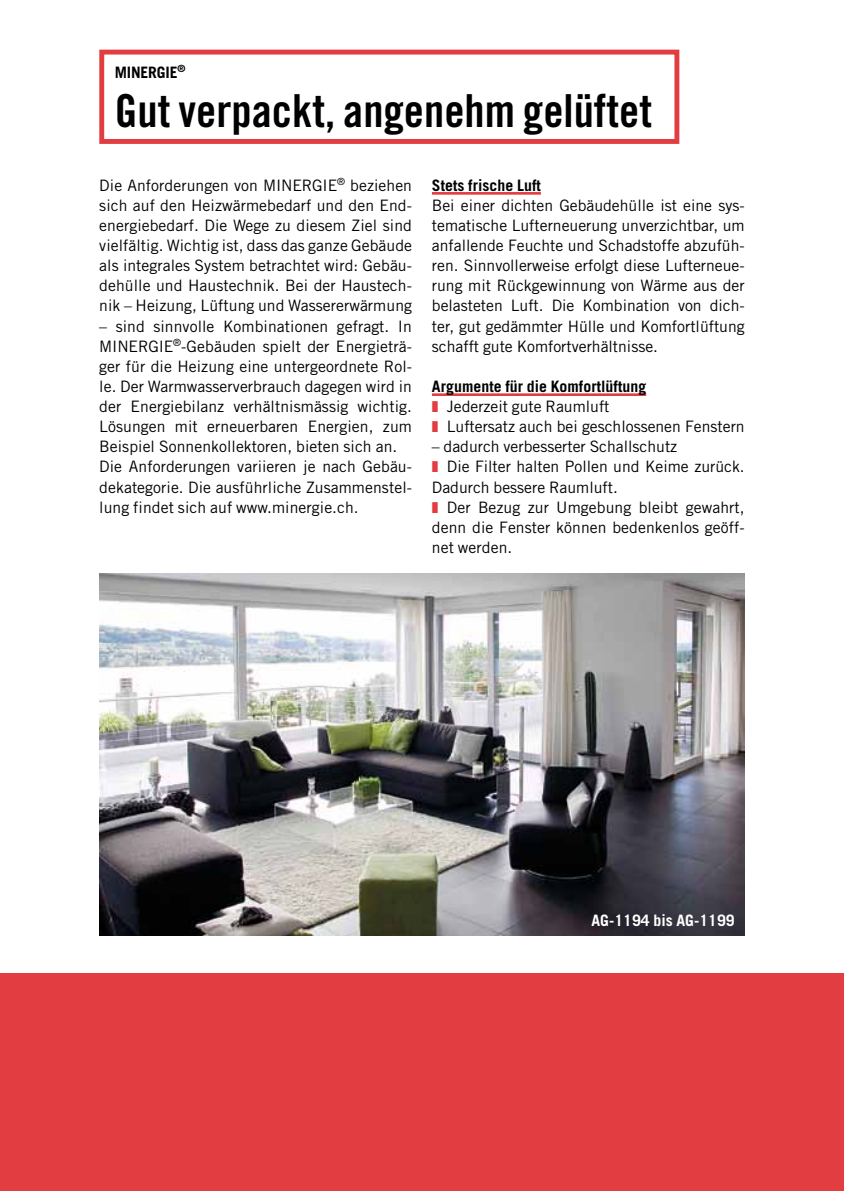
<style>
.page{position:relative;width:844px;height:1191px;background:#fff}
.page>*{position:absolute;margin:0;border:0;box-sizing:border-box;transform-origin:0 0}
.t1{font:45.5px "Trade Gothic Bold Cond Twenty";color:#000}
.t2{font:15.75px/20.1px "Trade Gothic";letter-spacing:.005em;color:#000;text-align:justify}
.t3{font:700 15.75px "Trade Gothic";letter-spacing:.005em;color:#000}
.t4{font:700 15.75px "Trade Gothic";letter-spacing:.005em;color:#fff}
</style>
<div class="page">
<div style="left:0;top:973px;width:843px;height:218px;background:#e23d41"></div>
<div style="left:99px;top:50px;width:580px;height:94px;border:5px solid #e23d41"></div>
<hr style="left:432px;top:192px;width:108px;height:3px;background:#e23d41">
<hr style="left:432px;top:393px;width:214px;height:3px;background:#e23d41">
<img style="left:99px;top:573px;width:645px;height:362px">
<p class="t3" style="left:115px;top:62px;width:72px">MINERGIE<sup>®</sup></p>
<h1 class="t1" style="left:115px;top:83px;width:539px">Gut verpackt, angenehm gelüftet</h1>
<p class="t2" style="left:99px;top:175px;width:314px">Die Anforderungen von MINERGIE<sup>®</sup> beziehen sich auf den Heizwärmebedarf und den End&shy;energiebedarf. Die Wege zu diesem Ziel sind vielfältig. Wichtig ist, dass das ganze Gebäude als integrales System betrachtet wird: Gebäu&shy;dehülle und Haustechnik. Bei der Haustech&shy;nik – Heizung, Lüftung und Wassererwärmung</p>
<p class="t2" style="left:99px;top:316px;width:314px;text-align:left">– sind sinnvolle Kombinationen gefragt. In MINERGIE<sup>®</sup>-Gebäuden spielt der Energieträ&shy;ger für die Heizung eine untergeordnete Rol&shy;le. Der Warmwasserverbrauch dagegen wird in der Energiebilanz verhältnismässig wichtig.<br>Lösungen mit erneuerbaren Energien, zum Beispiel Sonnenkollektoren, bieten sich an.<br>Die Anforderungen variieren je nach Gebäu&shy;dekategorie. Die ausführliche Zusammenstel&shy;lung findet sich auf www.minergie.ch.</p>
<p class="t3" style="left:432px;top:175px;width:110px">Stets frische Luft</p>
<p class="t2" style="left:432px;top:195px;width:314px">Bei einer dichten Gebäudehülle ist eine sys&shy;tematische Lufterneuerung unverzichtbar, um anfallende Feuchte und Schadstoffe abzufüh&shy;ren. Sinnvollerweise erfolgt diese Lufterneue&shy;rung mit Rückgewinnung von Wärme aus der belasteten Luft. Die Kombination von dich&shy;ter, gut gedämmter Hülle und Komfortlüftung schafft gute Komfortverhältnisse.</p>
<p class="t3" style="left:432px;top:376px;width:216px">Argumente für die Komfortlüftung</p>
<p class="t2" style="left:446px;top:396px;width:299px">Jederzeit gute Raumluft<br>Luftersatz auch bei geschlossenen Fenstern</p>
<p class="t2" style="left:432px;top:436px;width:247px">– dadurch verbesserter Schallschutz</p>
<p class="t2" style="left:446px;top:456px;width:299px">Die Filter halten Pollen und Keime zurück.</p>
<p class="t2" style="left:432px;top:477px;width:187px">Dadurch bessere Raumluft.</p>
<p class="t2" style="left:446px;top:497px;width:299px">Der Bezug zur Umgebung bleibt gewahrt,</p>
<p class="t2" style="left:432px;top:517px;width:314px">denn die Fenster können bedenkenlos geöff-</p>
<p class="t2" style="left:432px;top:537px;width:82px">net werden.</p>
<p class="t4" style="left:591px;top:910px;width:145px">AG-1194 bis AG-1199</p>
</div>
